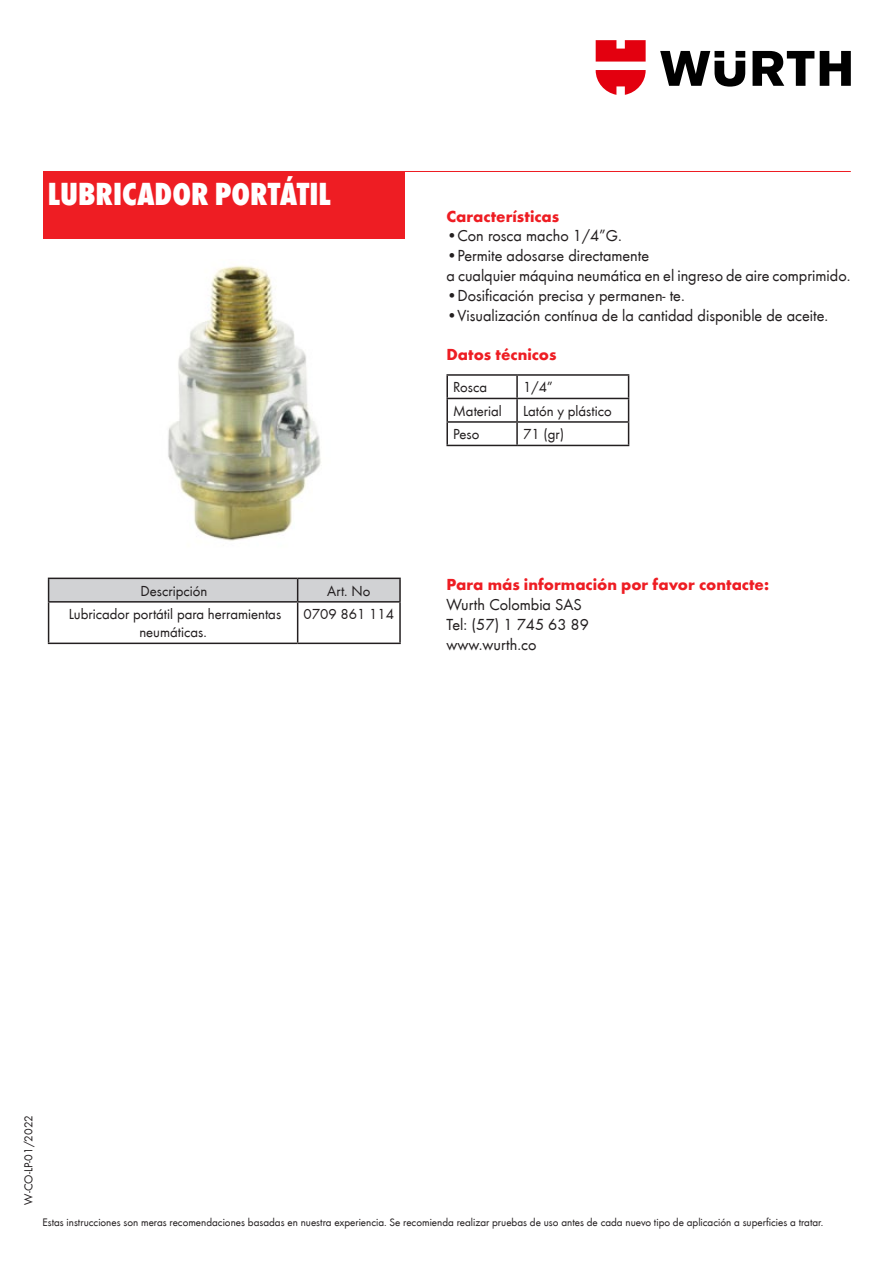
<style>
.page{position:relative;width:893px;height:1263px;background:#fff}
.page>*{position:absolute;margin:0;border:0;box-sizing:border-box;transform-origin:0 0}
.t1{font:800 condensed 33px "Wuerth";color:#fff}
.t2{font:16.5px/19.8px "Wuerth";color:#231f20}
.t3{font:700 16.5px "Wuerth";color:#ee1d23}
.t4{font:15px/18px "Wuerth";color:#231f20;text-align:center}
.t5{font:12px "Wuerth";color:#231f20}
.t6{font:11.25px "Wuerth";color:#231f20}
</style>
<div class="page">
<div style="left:43px;top:172px;width:362px;height:67px;background:#ee1d23"></div>
<hr style="left:43px;top:171px;width:808px;height:1px;background:#ee1d23">
<svg style="left:660px;top:51px;width:191px;height:36px"></svg>
<svg style="left:596px;top:40px;width:50px;height:55px"></svg>
<hr style="left:446px;top:374px;width:71px;height:2px;background:#231f20">
<hr style="left:446px;top:376px;width:2px;height:22px;background:#231f20">
<hr style="left:517px;top:374px;width:112px;height:2px;background:#231f20">
<hr style="left:446px;top:398px;width:71px;height:1px;background:#231f20">
<hr style="left:446px;top:399px;width:2px;height:22px;background:#231f20">
<hr style="left:446px;top:421px;width:71px;height:2px;background:#231f20">
<hr style="left:446px;top:423px;width:2px;height:22px;background:#231f20">
<svg style="left:447px;top:375px;width:182px;height:70px"></svg>
<hr style="left:446px;top:445px;width:71px;height:1px;background:#231f20">
<hr style="left:517px;top:445px;width:112px;height:1px;background:#231f20">
<hr style="left:298px;top:578px;width:103px;height:1px;background:#231f20">
<svg style="left:48px;top:578px;width:351px;height:23px;background:#c7c7c9"></svg>
<hr style="left:399px;top:579px;width:2px;height:22px;background:#231f20">
<hr style="left:48px;top:601px;width:250px;height:2px;background:#231f20">
<hr style="left:48px;top:603px;width:1px;height:40px;background:#231f20">
<hr style="left:298px;top:601px;width:103px;height:2px;background:#231f20">
<hr style="left:297px;top:603px;width:1px;height:40px;background:#231f20">
<hr style="left:399px;top:603px;width:2px;height:40px;background:#231f20">
<hr style="left:48px;top:643px;width:250px;height:1px;background:#231f20">
<hr style="left:298px;top:643px;width:103px;height:1px;background:#231f20">
<img style="left:168px;top:265px;width:153px;height:276px">
<h1 class="t1" style="left:48px;top:170px;width:284px">LUBRICADOR PORTÁTIL</h1>
<p class="t3" style="left:446px;top:204px;width:114px">Características</p>
<p class="t2" style="left:446px;top:225px;width:177px">•Con rosca macho 1/4”G.</p>
<p class="t2" style="left:446px;top:245px;width:405px">•Permite adosarse directamente<br>a cualquier máquina neumática en el ingreso de aire comprimido.</p>
<p class="t2" style="left:446px;top:285px;width:240px">•Dosificación precisa y permanen- te.</p>
<p class="t2" style="left:446px;top:304px;width:383px">•Visualización contínua de la cantidad disponible de aceite.</p>
<p class="t3" style="left:446px;top:342px;width:112px">Datos técnicos</p>
<p class="t4" style="left:453px;top:378px;width:35px">Rosca</p>
<p class="t4" style="left:523px;top:378px;width:31px">1/4”</p>
<p class="t4" style="left:453px;top:401px;width:50px">Material</p>
<p class="t4" style="left:523px;top:401px;width:90px">Latón y plástico</p>
<p class="t4" style="left:453px;top:425px;width:28px">Peso</p>
<p class="t4" style="left:523px;top:425px;width:43px">71 (gr)</p>
<p class="t4" style="left:141px;top:581px;width:68px">Descripción</p>
<p class="t4" style="left:327px;top:581px;width:45px">Art. No</p>
<p class="t4" style="left:69px;top:605px;width:214px">Lubricador portátil para herramientas neumáticas.</p>
<p class="t4" style="left:304px;top:605px;width:92px">0709 861 114</p>
<p class="t3" style="left:446px;top:573px;width:324px">Para más información por favor contacte:</p>
<p class="t2" style="left:446px;top:594px;width:144px">Wurth Colombia SAS<br>Tel: (57) 1 745 63 89 www.wurth.co</p>
<p class="t5" style="left:20px;top:1205px;width:91px;rotate:-90deg">W-CO-LP-01/2022</p>
<p class="t6" style="left:43px;top:1214px;width:782px">Estas instrucciones son meras recomendaciones basadas en nuestra experiencia. Se recomienda realizar pruebas de uso antes de cada nuevo tipo de aplicación a superficies a tratar.</p>
</div>
